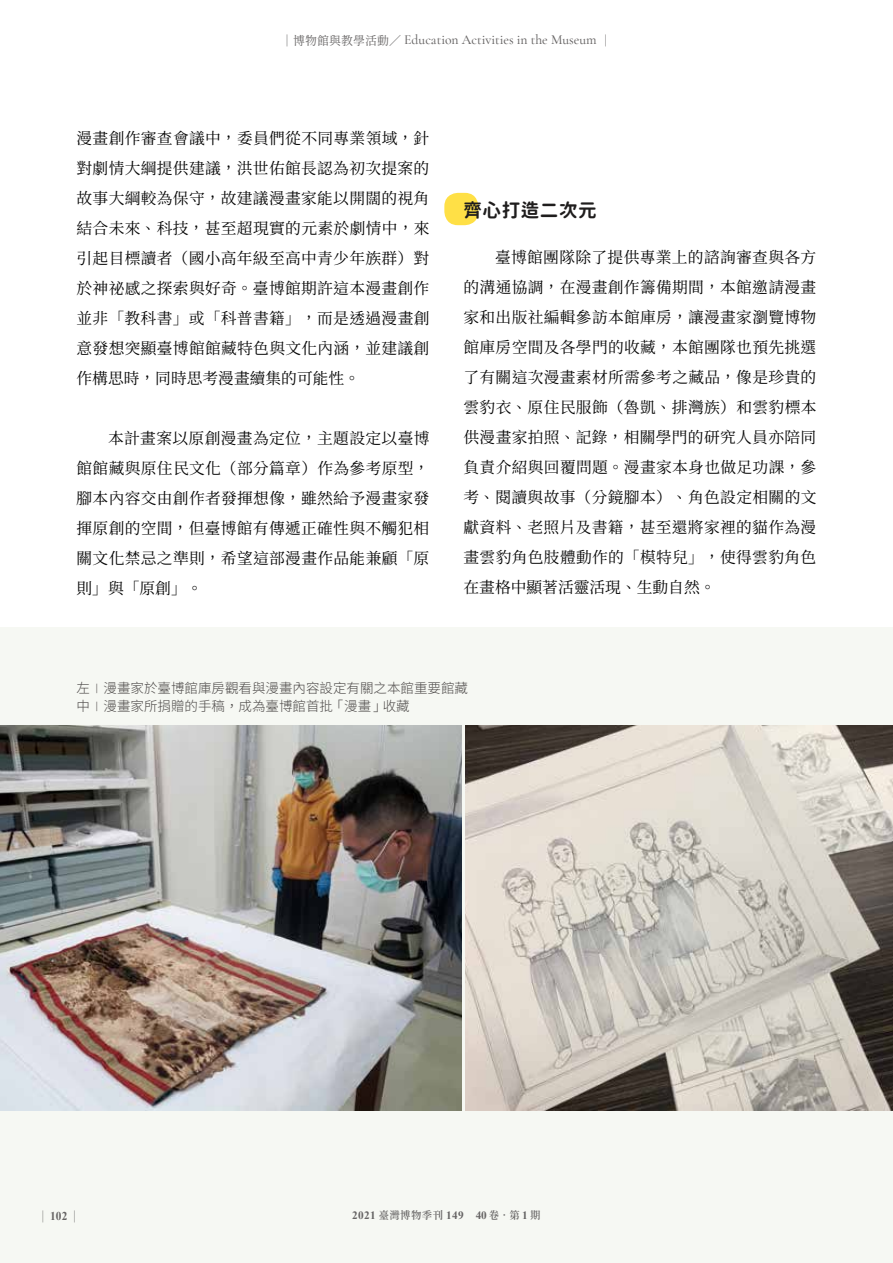
<style>
.page{position:relative;width:893px;height:1263px;background:#fff}
.page>*{position:absolute;margin:0;border:0;box-sizing:border-box;transform-origin:0 0}
.t1{font:18.75px "Gen Sen Maru Gothic TW Bold TTF";letter-spacing:.03em;color:#1f1d1d}
.t2{font:15.75px/30px "Source Han Serif TC";letter-spacing:.02em;color:#050505;text-align:justify}
.t3{font:500 13.8px "Cormorant Garamond";color:#666464}
.t4{font:300 13.5px/18px "Source Han Sans TC";color:#4c4948}
.t5{font:700 12px "Times New Roman";color:#666464;scale:.95 1}
.t6{font:700 11.25px "Times New Roman";letter-spacing:.03em;color:#666464}
.s1{font-family:"Gen Ryu Min TW";font-weight:400;font-size:12px}
.s2{font-size:9.45px}
.s3{font-family:"Source Han Serif TC";font-weight:400}
.s4{font-family:"Gen Ryu Min TW";font-weight:600;font-size:10.5px}
</style>
<div class="page">
<div style="left:0;top:628px;width:893px;height:635px;background:#f6f8f3"></div>
<div style="left:444px;top:193px;width:34px;height:32px;background:#ffe046;border-radius:14px"></div>
<img style="left:465px;top:725px;width:428px;height:385px">
<img style="left:0;top:725px;width:462px;height:385px">
<p class="t3" style="left:281px;top:32px;width:332px"><span class="s1">｜博物館與教學活動／</span> Education Activities in the Museum <span class="s1">｜</span></p>
<p class="t2" style="left:77px;top:124px;width:355px">漫畫創作審查會議中，委員們從不同專業領域，針對劇情大綱提供建議，洪世佑館長認為初次提案的故事大綱較為保守，故建議漫畫家能以開闊的視角結合未來、科技，甚至超現實的元素於劇情中，來引起目標讀者（國小高年級至高中青少年族群）對於神祕感之探索與好奇。臺博館期許這本漫畫創作並非「教科書」或「科普書籍」，而是透過漫畫創意發想突顯臺博館館藏特色與文化內涵，並建議創作構思時，同時思考漫畫續集的可能性。</p>
<p class="t2" style="left:77px;top:424px;width:355px;text-indent:32px">本計畫案以原創漫畫為定位，主題設定以臺博館館藏與原住民文化（部分篇章）作為參考原型，腳本內容交由創作者發揮想像，雖然給予漫畫家發揮原創的空間，但臺博館有傳遞正確性與不觸犯相關文化禁忌之準則，希望這部漫畫作品能兼顧「原則」與「原創」。</p>
<p class="t1" style="left:463px;top:200px;width:135px">齊心打造二次元</p>
<p class="t2" style="left:463px;top:243px;width:355px;text-indent:32px">臺博館團隊除了提供專業上的諮詢審查與各方的溝通協調，在漫畫創作籌備期間，本館邀請漫畫家和出版社編輯參訪本館庫房，讓漫畫家瀏覽博物館庫房空間及各學門的收藏，本館團隊也預先挑選了有關這次漫畫素材所需參考之藏品，像是珍貴的雲豹衣、原住民服飾（魯凱、排灣族）和雲豹標本供漫畫家拍照、記錄，相關學門的研究人員亦陪同負責介紹與回覆問題。漫畫家本身也做足功課，參考、閱讀與故事（分鏡腳本）、角色設定相關的文獻資料、老照片及書籍，甚至還將家裡的貓作為漫畫雲豹角色肢體動作的「模特兒」，使得雲豹角色在畫格中顯著活靈活現、生動自然。</p>
<p class="t4" style="left:77px;top:679px;width:393px">左<span class="s2">｜</span>漫畫家於臺博館庫房觀看與漫畫內容設定有關之本館重要館藏中<span class="s2">｜</span>漫畫家所捐贈的手稿，成為臺博館首批「漫畫」收藏</p>
<p class="t5" style="left:38px;top:1207px;width:45px"><span class="s3">｜</span> 102<span class="s3">｜</span></p>
<p class="t6" style="left:352px;top:1207px;width:190px">2021 <span class="s4">臺灣博物季刊</span> 149 40 <span class="s4">卷．第</span> 1 <span class="s4">期</span></p>
</div>
